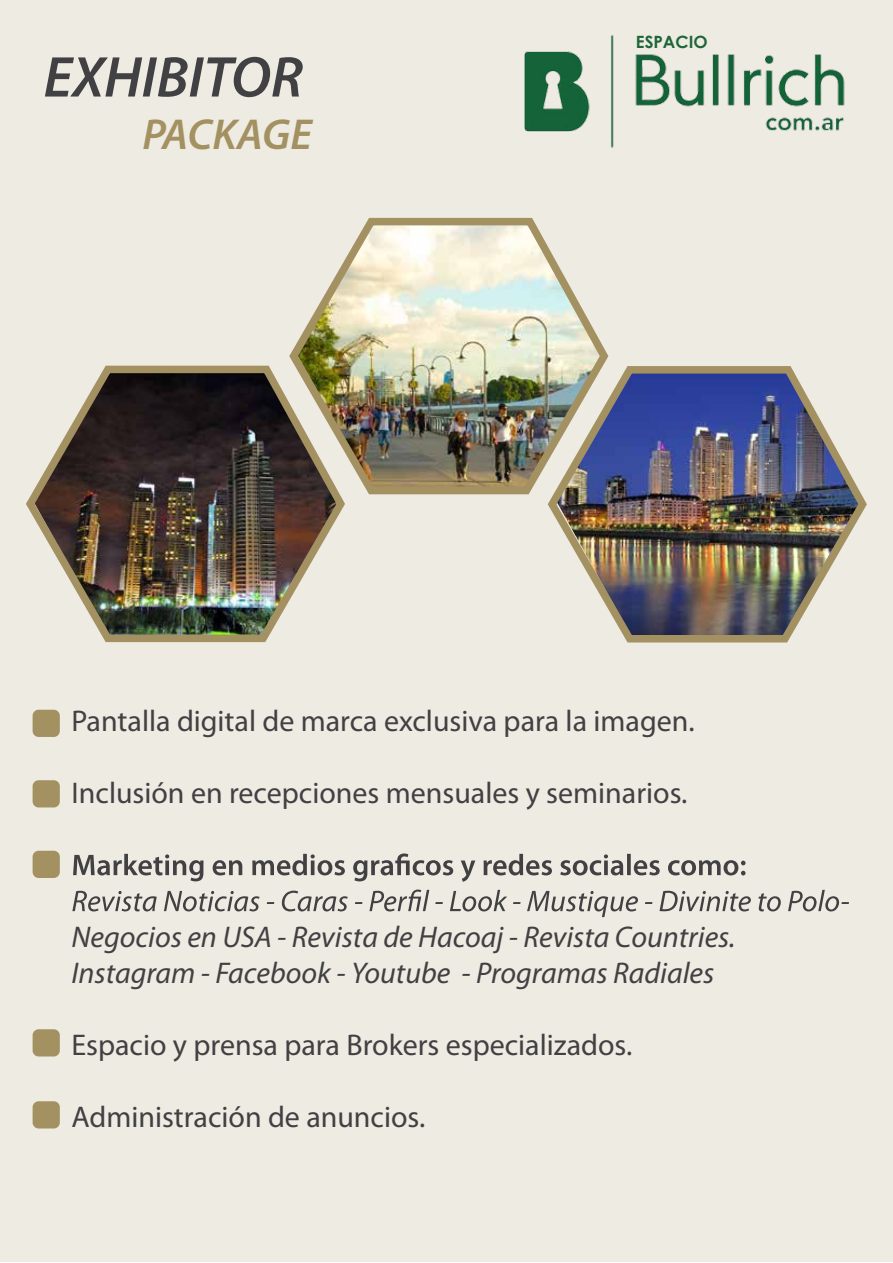
<style>
.page{position:relative;width:893px;height:1263px;background:#fff}
.page>*{position:absolute;margin:0;border:0;box-sizing:border-box;transform-origin:0 0}
.t1{font:italic 600 57.9px "Myriad Pro";color:#414042}
.t2{font:italic 600 43.5px "Myriad Pro";letter-spacing:-.005em;color:#a39161}
.t3{font:30px "Myriad Pro";color:#414042}
.t4{font:italic 30px/36px "Myriad Pro";color:#414042}
.t5{font:700 16.95px "Century Gothic";color:#1e6537}
</style>
<div class="page">
<div style="left:0;top:0;width:893px;height:1261px;background:#eeebe3"></div>
<img style="left:26px;top:365px;width:319px;height:278px">
<img style="left:285px;top:217px;width:324px;height:284px">
<img style="left:543px;top:362px;width:324px;height:281px">
<img style="left:524px;top:35px;width:321px;height:113px">
<svg style="left:73px;top:853px;width:672px;height:29px"></svg>
<svg style="left:72px;top:889px;width:777px;height:28px"></svg>
<div style="left:33px;top:710px;width:27px;height:27px;background:#a39161;border-radius:6px"></div>
<div style="left:33px;top:780px;width:27px;height:27px;background:#a39161;border-radius:6px"></div>
<div style="left:33px;top:851px;width:27px;height:27px;background:#a39161;border-radius:6px"></div>
<div style="left:33px;top:1029px;width:27px;height:27px;background:#a39161;border-radius:6px"></div>
<div style="left:33px;top:1101px;width:27px;height:27px;background:#a39161;border-radius:6px"></div>
<h1 class="t1" style="left:44px;top:40px;width:261px">EXHIBITOR</h1>
<h2 class="t2" style="left:143px;top:106px;width:171px">PACKAGE</h2>
<p class="t5" style="left:636px;top:29px;width:73px">ESPACIO</p>
<p class="t3" style="left:71px;top:702px;width:625px">Pantalla digital de marca exclusiva para la imagen.</p>
<p class="t3" style="left:71px;top:774px;width:617px">Inclusión en recepciones mensuales y seminarios.</p>
<p class="t4" style="left:71px;top:918px;width:666px">Negocios en USA - Revista de Hacoaj - Revista Countries.<br>Instagram - Facebook - Youtube - Programas Radiales</p>
<p class="t3" style="left:71px;top:1026px;width:562px">Espacio y prensa para Brokers especializados.</p>
<p class="t3" style="left:71px;top:1098px;width:355px">Administración de anuncios.</p>
</div>
